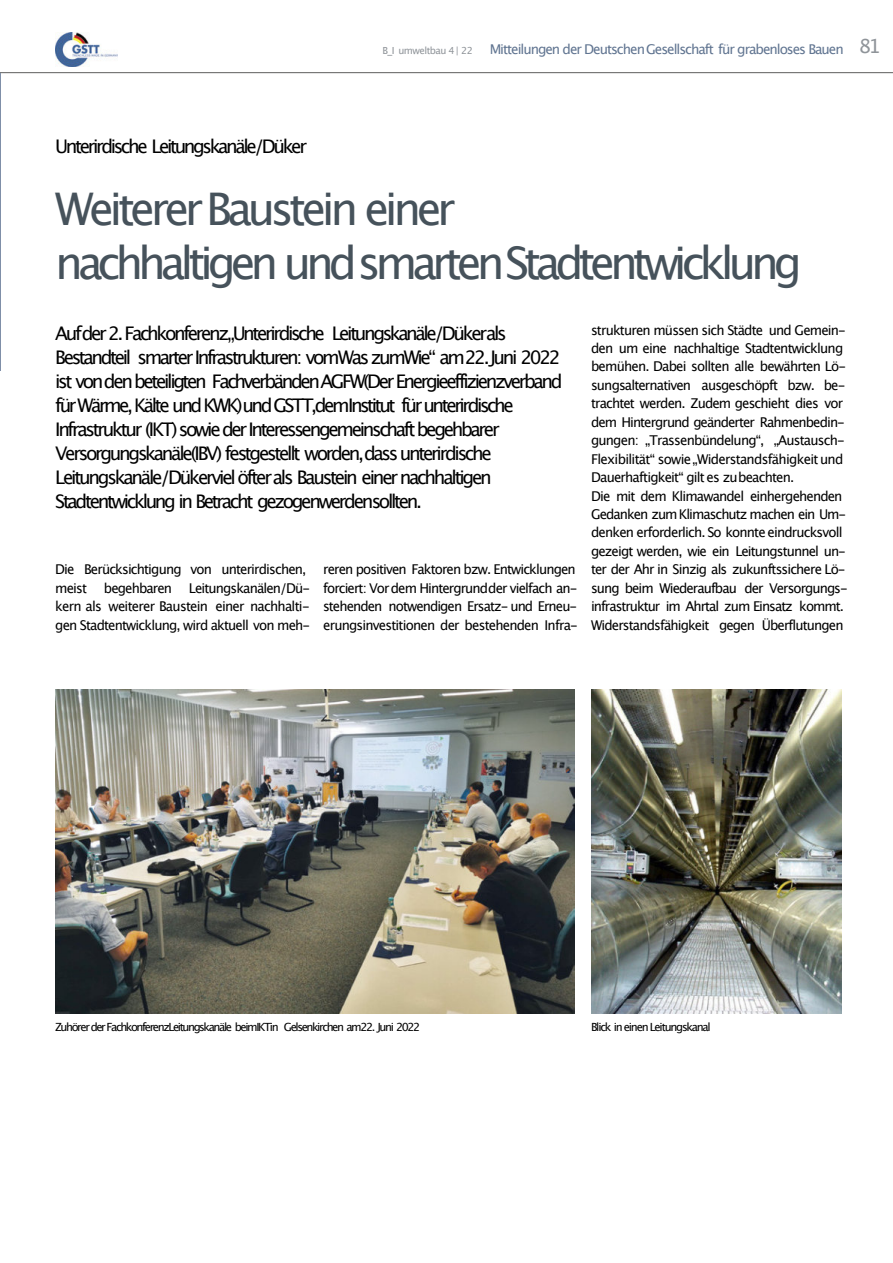
<style>
.page{position:relative;width:893px;height:1263px;background:#fff}
.page>*{position:absolute;margin:0;border:0;box-sizing:border-box;transform-origin:0 0}
.t1{font:45px/54px "Lucida Grande";letter-spacing:-.115em;color:#46525b}
.t2{font:18.75px/24px "Lucida Grande";letter-spacing:-.125em;color:#000}
.t3{font:13.5px/18.5px "Lucida Grande";letter-spacing:-.065em;color:#000}
.t4{font:13.5px "Lucida Grande";letter-spacing:-.075em;color:#617591}
.t5{font:11.25px "Lucida Grande";letter-spacing:-.125em;color:#000}
.s1{font-size:9.75px;color:#8f9499}
.s2{font-size:19.5px;color:#8f9499}
</style>
<div class="page">
<hr style="left:0;top:72px;width:893px;height:1px;background:#5e5e5d">
<img style="left:55px;top:33px;width:62px;height:34px">
<hr style="left:0;top:73px;width:1px;height:298px;background:#7f8fa8">
<img style="left:55px;top:689px;width:519px;height:325px">
<img style="left:591px;top:689px;width:251px;height:325px">
<p class="t4" style="left:382px;top:43px;width:500px"><span class="s1">B_I umweltbau 4 | 22</span> Mitteilungen der Deutschen Gesellschaft für grabenloses Bauen <span class="s2">81</span></p>
<h2 class="t2" style="left:55px;top:135px;width:253px">Unterirdische Leitungskanäle/Düker</h2>
<h1 class="t1" style="left:55px;top:185px;width:748px">Weiterer Baustein einer<br>nachhaltigen undsmartenStadtentwicklung</h1>
<p class="t2" style="left:55px;top:323px;width:509px">Aufder 2. Fachkonferenz„Unterirdische Leitungskanäle/Dükerals Bestandteil smarter Infrastrukturen: vomWas zumWie“ am22.Juni 2022 ist vonden beteiligten FachverbändenAGFW(Der Energieeffizienzverband für Wärme, Kälte und KWK)und GSTT,demInstitut für unterirdische Infrastruktur (IKT) sowie der Interessengemeinschaft begehbarer Versorgungskanäle(IBV) festgestellt worden,dass unterirdische Leitungskanäle/Dükerviel öfter als Baustein einer nachhaltigen Stadtentwicklung in Betracht gezogenwerdensollten.</p>
<p class="t3" style="left:591px;top:321px;width:258px">strukturen müssen sich Städte und Gemein&shy;den um eine nachhaltige Stadtentwicklung bemühen. Dabei sollten alle bewährten Lö&shy;sungsalternativen ausgeschöpft bzw. be&shy;trachtet werden. Zudem geschieht dies vor dem Hintergrund geänderter Rahmenbedin&shy;gungen: „Trassenbündelung“, „Austausch-Flexibilität“ sowie„Widerstandsfähigkeit und Dauerhaftigkeit“ gilt es zubeachten.<br>Die mit dem Klimawandel einhergehenden Gedanken zumKlimaschutz machen ein Um&shy;denken erforderlich. So konnte eindrucksvoll gezeigt werden, wie ein Leitungstunnel un&shy;ter der Ahr in Sinzig als zukunftssichere Lö&shy;sung beim Wiederaufbau der Versorgungs&shy;infrastruktur im Ahrtal zum Einsatz kommt.<br>Widerstandsfähigkeit gegen Überflutungen</p>
<p class="t3" style="left:55px;top:561px;width:253px">Die Berücksichtigung von unterirdischen, meist</p>
<p class="t3" style="left:323px;top:561px;width:256px">reren positiven Faktoren bzw. Entwicklungen forciert: Vor dem Hintergrundder vielfach an&shy;stehenden notwendigen Ersatz- und Erneu&shy;erungsinvestitionen der bestehenden Infra-</p>
<p class="t3" style="left:55px;top:580px;width:256px;text-align:justify;text-indent:49px">begehbaren Leitungskanälen/Dü&shy;kern als weiterer Baustein einer nachhalti&shy;gen Stadtentwicklung, wird aktuell von meh-</p>
<p class="t5" style="left:55px;top:1022px;width:367px">Zuhörer der FachkonferenzLeitungskanäle beimIKTin Gelsenkirchen am22. Juni 2022</p>
<p class="t5" style="left:591px;top:1022px;width:121px">Blick in einen Leitungskanal</p>
</div>
